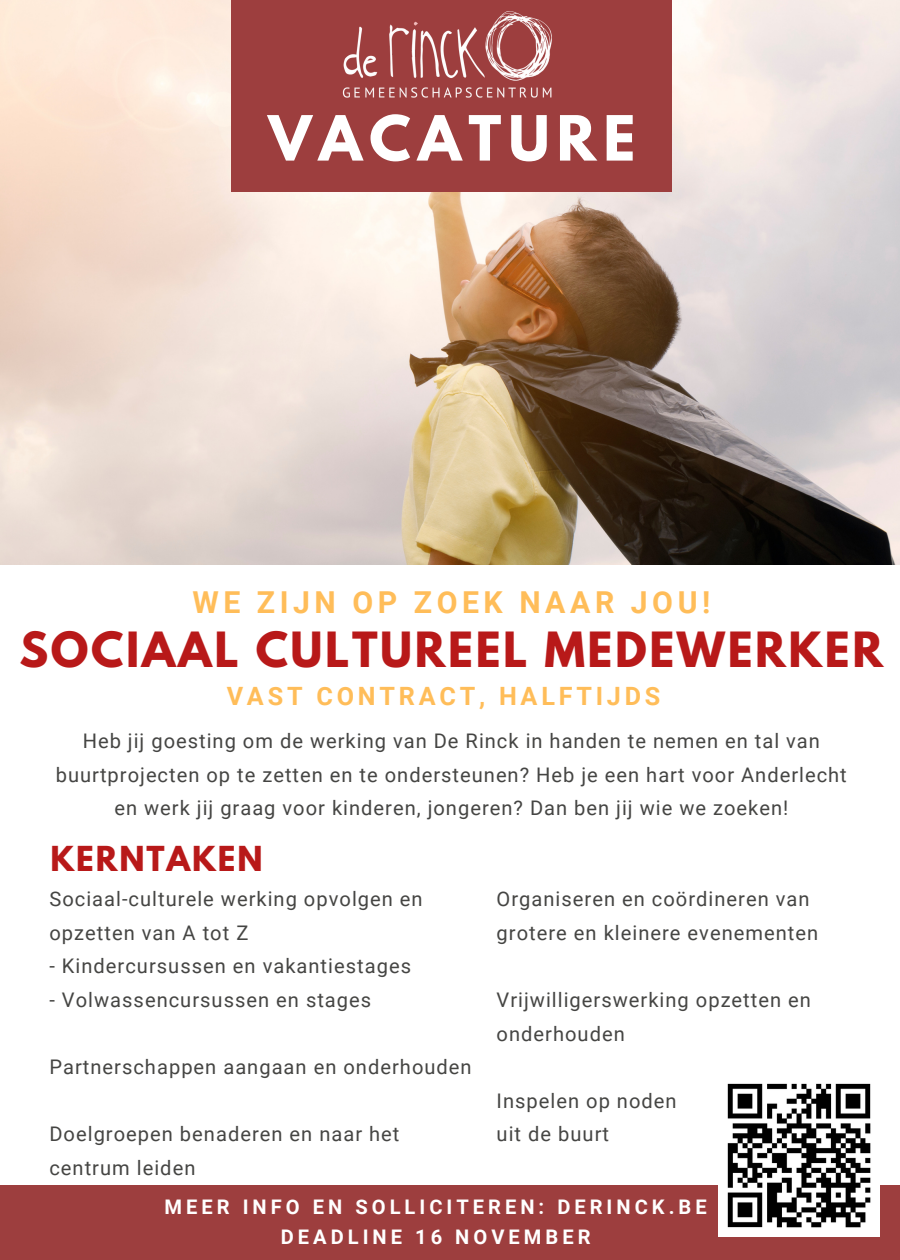
<style>
.page{position:relative;width:900px;height:1260px;background:#fff}
.page>*{position:absolute;margin:0;border:0;box-sizing:border-box;transform-origin:0 0}
.t1{font:700 55.25px "League Spartan";letter-spacing:.13em;color:#fff}
.t2{font:700 43px "League Spartan";letter-spacing:.06em;color:#b81919}
.t3{font:700 30.5px "League Spartan";letter-spacing:.06em;color:#b81919}
.t4{font:700 30.25px "Roboto";letter-spacing:.15em;color:#ffbd59}
.t5{font:700 25.25px "Roboto";letter-spacing:.15em;color:#ffbd59}
.t6{font:20px/33.5px "Roboto";letter-spacing:.05em;color:#454543}
.t7{font:700 20px "Roboto";letter-spacing:.2em;color:#fff}
</style>
<div class="page">
<img style="left:0;top:0;width:900px;height:565px">
<div style="left:0;top:1185px;width:900px;height:75px;background:#9d3e3e"></div>
<img style="left:718px;top:1083px;width:162px;height:153px">
<div style="left:231px;top:0;width:441px;height:191px;background:#9d3e3e"></div>
<img style="left:343px;top:12px;width:209px;height:86px">
<p class="t1" style="left:268px;top:111px;width:368px">VACATURE</p>
<p class="t4" style="left:192px;top:585px;width:519px">WE ZIJN OP ZOEK NAAR JOU!</p>
<p class="t2" style="left:19px;top:629px;width:865px">SOCIAAL CULTUREEL MEDEWERKER</p>
<p class="t5" style="left:227px;top:682px;width:435px">VAST CONTRACT, HALFTIJDS</p>
<p class="t6" style="left:56px;top:724px;width:793px;text-align:center">Heb jij goesting om de werking van De Rinck in handen te nemen en tal van buurtprojecten op te zetten en te ondersteunen? Heb je een hart voor Anderlecht en werk jij graag voor kinderen, jongeren? Dan ben jij wie we zoeken!</p>
<p class="t3" style="left:50px;top:844px;width:214px">KERNTAKEN</p>
<p class="t6" style="left:49px;top:883px;width:375px">Sociaal-culturele werking opvolgen en opzetten van A tot Z</p>
<p class="t6" style="left:49px;top:950px;width:363px">- Kindercursussen en vakantiestages</p>
<p class="t6" style="left:49px;top:983px;width:323px">- Volwassencursussen en stages</p>
<p class="t6" style="left:49px;top:1051px;width:424px">Partnerschappen aangaan en onderhouden</p>
<p class="t6" style="left:49px;top:1118px;width:352px">Doelgroepen benaderen en naar het centrum leiden</p>
<p class="t6" style="left:497px;top:883px;width:323px">Organiseren en coördineren van grotere en kleinere evenementen</p>
<p class="t6" style="left:497px;top:983px;width:316px">Vrijwilligerswerking opzetten en onderhouden</p>
<p class="t6" style="left:497px;top:1084px;width:182px">Inspelen op noden</p>
<p class="t6" style="left:497px;top:1118px;width:114px">uit de buurt</p>
<p class="t7" style="left:165px;top:1195px;width:544px">MEER INFO EN SOLLICITEREN: DERINCK.BE</p>
<p class="t7" style="left:281px;top:1225px;width:311px">DEADLINE 16 NOVEMBER</p>
</div>
